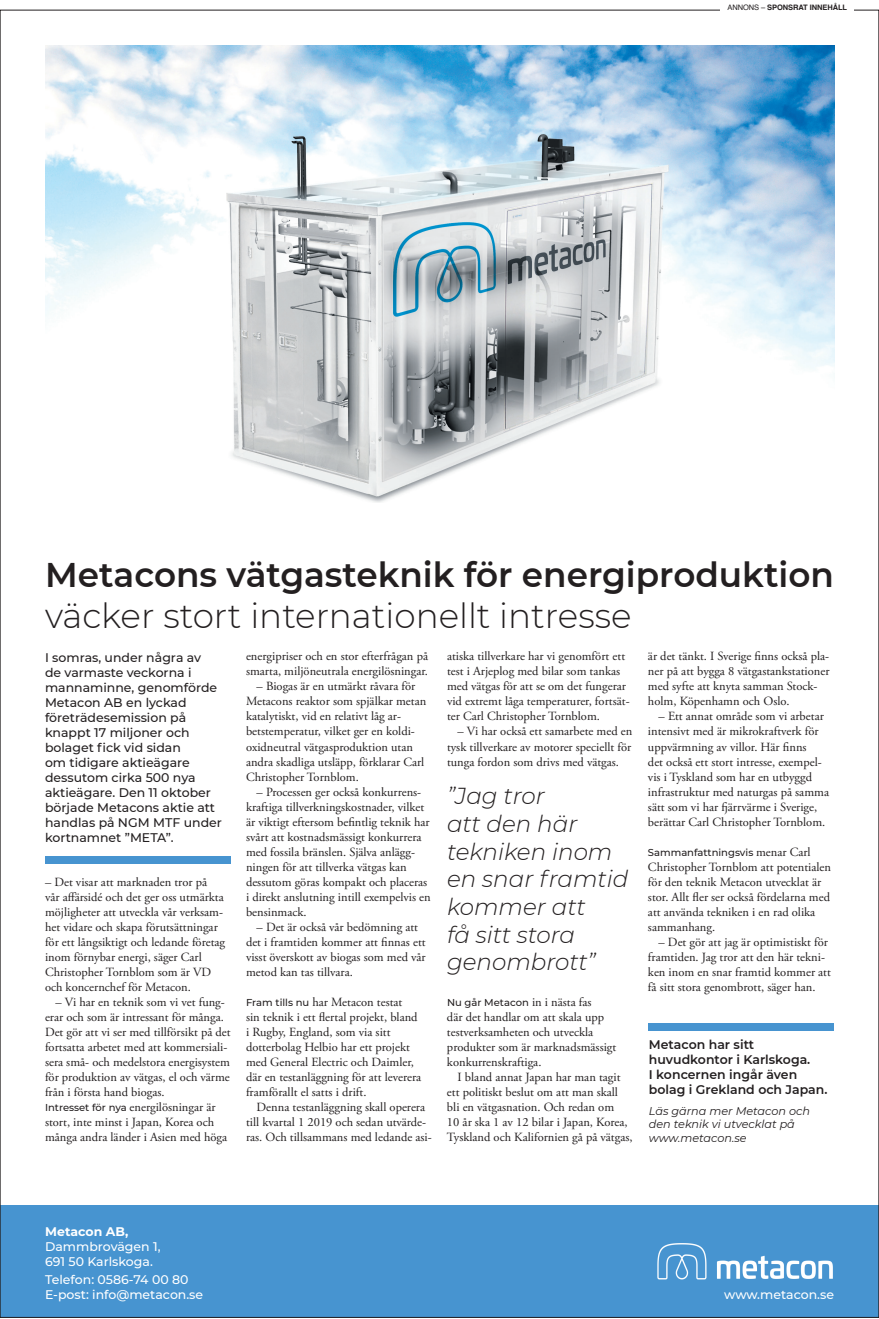
<style>
.page{position:relative;width:879px;height:1319px;background:#fff}
.page>*{position:absolute;margin:0;border:0;box-sizing:border-box;transform-origin:0 0}
.t1{font:600 34.25px "Montserrat";color:#231f20}
.t2{font:300 34.25px "Montserrat";color:#231f20}
.t3{font:italic 300 23px/27.6px "Montserrat";color:#231f20}
.t4{font:12.5px/15px "Adobe Garamond Pro";color:#231f20}
.t5{font:500 12.5px/15px "Montserrat";color:#231f20}
.t6{font:500 12.5px/15px "Montserrat";color:#fff}
.t7{font:600 12.5px/15px "Montserrat";color:#231f20}
.t8{font:700 12.5px "Montserrat";color:#fff}
.t9{font:italic 11.25px/13.5px "Montserrat";color:#231f20}
.t10{font:500 10px "Montserrat";color:#231f20}
.t11{font:700 7.5px "Helvetica";letter-spacing:-.01em;color:#231f20}
.s1{font-weight:400}
.s2{font-family:"Montserrat";font-weight:500;font-size:10px}
.s3{font-family:"Adobe Garamond Pro";font-weight:400;font-size:12.5px}
</style>
<div class="page">
<div style="left:0;top:1205px;width:879px;height:112px;background:#4794d0"></div>
<div style="left:648px;top:1023px;width:186px;height:7px;background:#4794d0"></div>
<div style="left:45px;top:856px;width:186px;height:7px;background:#4794d0"></div>
<img style="left:45px;top:45px;width:789px;height:457px">
<img style="left:657px;top:1243px;width:176px;height:37px">
<p class="t11" style="left:727px;top:1px;width:121px"><span class="s1">ANNONS –</span> SPONSRAT INNEHÅLL</p>
<h1 class="t1" style="left:45px;top:550px;width:790px">Metacons vätgasteknik för energiproduktion</h1>
<h1 class="t2" style="left:45px;top:592px;width:588px">väcker stort internationellt intresse</h1>
<p class="t5" style="left:45px;top:649px;width:178px">I somras, under några av<br>de varmaste veckorna i mannaminne, genomförde<br>Metacon AB en lyckad företrädesemission på knappt 17 miljoner och bolaget fick vid sidan<br>om tidigare aktieägare dessutom cirka 500 nya aktieägare. Den 11 oktober började Metacons aktie att handlas på NGM MTF under kortnamnet ”META”.</p>
<p class="t4" style="left:45px;top:874px;width:182px">– Det visar att marknaden tror på<br>vår affärsidé och det ger oss utmärkta möjligheter att utveckla vår verksam&shy;het vidare och skapa förutsättningar för ett långsiktigt och ledande företag inom förnybar energi, säger Carl Christopher Tornblom som är VD och koncernchef för Metacon.</p>
<p class="t4" style="left:45px;top:994px;width:187px;text-indent:11px">– Vi har en teknik som vi vet fung&shy;erar och som är intressant för många.<br>Det gör att vi ser med tillförsikt på det fortsatta arbetet med att kommersiali&shy;sera små- och medelstora energisystem för produktion av vätgas, el och värme från i första hand biogas.<br><span class="s2">Intresset för nya</span> energilösningar är stort, inte minst i Japan, Korea och många andra länder i Asien med höga</p>
<p class="t4" style="left:246px;top:649px;width:183px">energipriser och en stor efterfrågan på smarta, miljöneutrala energilösningar.</p>
<p class="t4" style="left:246px;top:679px;width:182px;text-indent:11px">– Biogas är en utmärkt råvara för Metacons reaktor som spjälkar metan katalytiskt, vid en relativt låg ar&shy;betstemperatur, vilket ger en koldi&shy;oxidneutral vätgasproduktion utan andra skadliga utsläpp, förklarar Carl Christopher Tornblom.</p>
<p class="t4" style="left:246px;top:784px;width:186px;text-indent:11px">– Processen ger också konkurrens&shy;kraftiga tillverkningskostnader, vilket är viktigt eftersom befintlig teknik har svårt att kostnadsmässigt konkurrera med fossila bränslen. Själva anlägg&shy;ningen för att tillverka vätgas kan dessutom göras kompakt och placeras i direkt anslutning intill exempelvis en bensinmack.</p>
<p class="t4" style="left:246px;top:919px;width:181px;text-indent:11px">– Det är också vår bedömning att det i framtiden kommer att finnas ett visst överskott av biogas som med vår metod kan tas tillvara.</p>
<p class="t4" style="left:246px;top:994px;width:177px"><span class="s2">Fram tills nu</span> har Metacon testat<br>sin teknik i ett flertal projekt, bland i Rugby, England, som via sitt dotterbolag Helbio har ett projekt med General Electric och Daimler, där en testanläggning för att leverera framförallt el satts i drift.</p>
<p class="t4" style="left:246px;top:1099px;width:187px;text-align:center">Denna testanläggning skall operera<br>till kvartal 1 2019 och sedan utvärde&shy;ras. Och tillsammans med ledande asi-</p>
<p class="t4" style="left:447px;top:649px;width:184px">atiska tillverkare har vi genomfört ett test i Arjeplog med bilar som tankas med vätgas för att se om det fungerar vid extremt låga temperaturer, fortsät&shy;ter Carl Christopher Tornblom.</p>
<p class="t4" style="left:447px;top:724px;width:187px;text-align:justify;text-indent:11px">– Vi har också ett samarbete med en tysk tillverkare av motorer speciellt för tunga fordon som drivs med vätgas.</p>
<h2 class="t3" style="left:447px;top:781px;width:183px">”Jag tror<br>att den här tekniken inom en snar framtid kommer att<br>få sitt stora genombrott”</h2>
<p class="t10" style="left:447px;top:994px;width:146px">Nu går Metacon <span class="s3">in i nästa fas</span></p>
<p class="t4" style="left:447px;top:1009px;width:171px">där det handlar om att skala upp testverksamheten och utveckla produkter som är marknadsmässigt konkurrenskraftiga.</p>
<p class="t4" style="left:447px;top:1069px;width:187px;text-indent:11px">I bland annat Japan har man tagit ett politiskt beslut om att man skall bli en vätgasnation. Och redan om<br>10 år ska 1 av 12 bilar i Japan, Korea, Tyskland och Kalifornien gå på vätgas,</p>
<p class="t4" style="left:648px;top:649px;width:183px">är det tänkt. I Sverige finns också pla&shy;ner på att bygga 8 vätgastankstationer med syfte att knyta samman Stock&shy;holm, Köpenhamn och Oslo.</p>
<p class="t4" style="left:648px;top:709px;width:183px;text-indent:11px">– Ett annat område som vi arbetar intensivt med är mikrokraftverk för uppvärmning av villor. Här finns<br>det också ett stort intresse, exempel&shy;vis i Tyskland som har en utbyggd infrastruktur med naturgas på samma sätt som vi har fjärrvärme i Sverige, berättar Carl Christopher Tornblom.</p>
<p class="t10" style="left:648px;top:844px;width:164px">Sammanfattningsvis <span class="s3">menar Carl</span></p>
<p class="t4" style="left:648px;top:859px;width:185px">Christopher Tornblom att potentialen för den teknik Metacon utvecklat är stor. Allt fler ser också fördelarna med att använda tekniken i en rad olika sammanhang.</p>
<p class="t4" style="left:648px;top:934px;width:184px;text-indent:11px">– Det gör att jag är optimistiskt för framtiden. Jag tror att den här tekni&shy;ken inom en snar framtid kommer att få sitt stora genombrott, säger han.</p>
<p class="t7" style="left:649px;top:1036px;width:180px">Metacon har sitt huvudkontor i Karlskoga.<br>I koncernen ingår även bolag i Grekland och Japan.</p>
<p class="t9" style="left:649px;top:1103px;width:163px">Läs gärna mer Metacon och den teknik vi utvecklat på www.metacon.se</p>
<p class="t8" style="left:45px;top:1222px;width:85px">Metacon AB,</p>
<p class="t6" style="left:45px;top:1238px;width:117px">Dammbrovägen 1,<br>691 50 Karlskoga.</p>
<p class="t6" style="left:45px;top:1271px;width:160px">Telefon: 0586-74 00 80<br>E-post: info@metacon.se</p>
<p class="t6" style="left:724px;top:1286px;width:111px">www.metacon.se</p>
</div>
